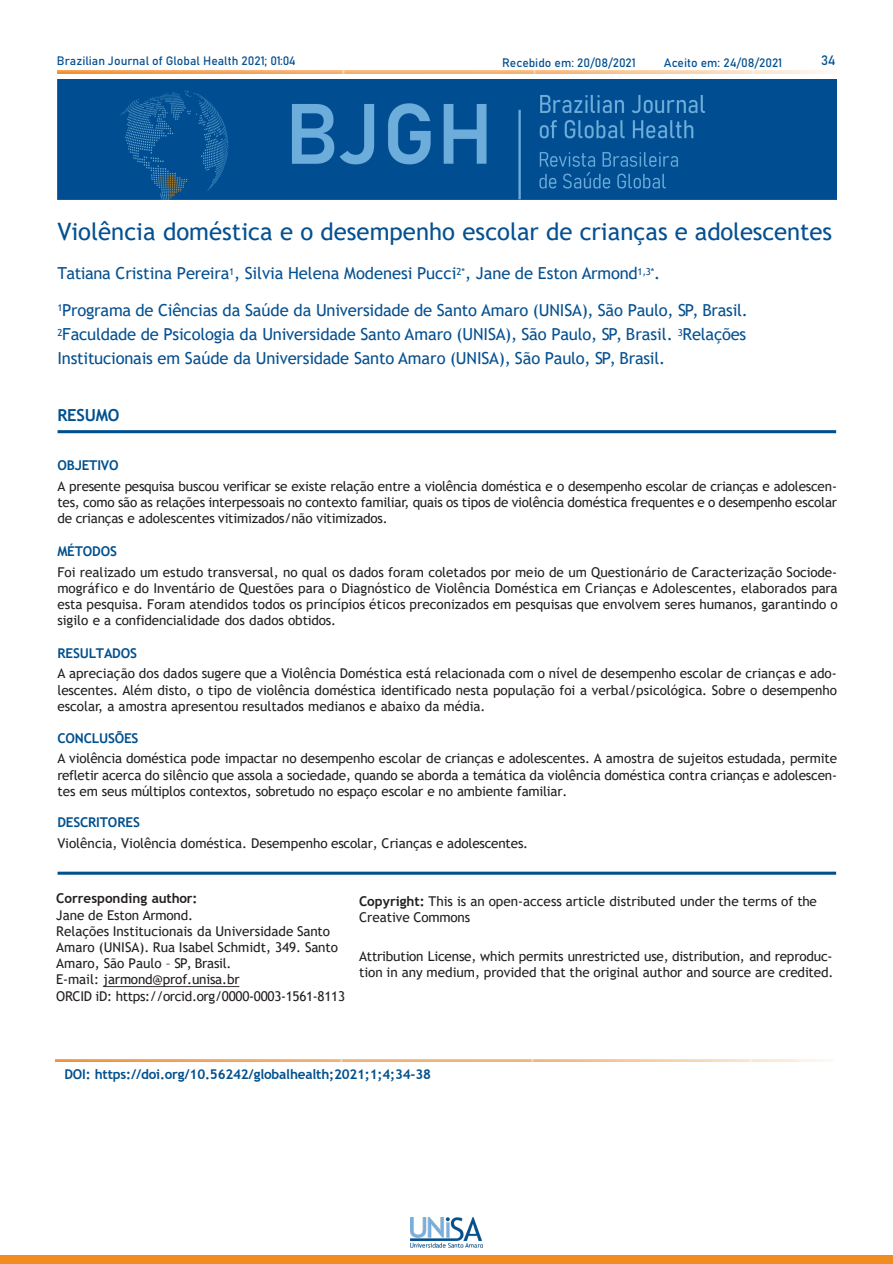
<style>
.page{position:relative;width:893px;height:1264px;background:#fff}
.page>*{position:absolute;margin:0;border:0;box-sizing:border-box;transform-origin:0 0}
.t1{font:24px "Trebuchet MS";color:#055090}
.t2{font:16.5px "Trebuchet MS";letter-spacing:-.01em;color:#055090}
.t3{font:700 16.5px "Trebuchet MS";letter-spacing:-.015em;color:#01508e}
.t4{font:13.5px/16.2px "Trebuchet MS";letter-spacing:-.005em;color:#231f20;text-align:justify}
.t5{font:700 13.5px "Trebuchet MS";letter-spacing:-.015em;color:#01508e}
.t6{font:700 13.5px "Trebuchet MS";letter-spacing:-.005em;color:#231f20}
.t7{font:700 13.5px "Trebuchet MS";letter-spacing:-.01em;color:#01508d}
.t8{font:13.5px "Bahnschrift";color:#01508e}
.t9{font:12px "Bahnschrift";color:#055090}
.s1{font-weight:700}
</style>
<div class="page">
<img style="left:57px;top:71px;width:771px;height:2px">
<div style="left:0;top:1254px;width:892px;height:9px;background:#f18d20"></div>
<img style="left:410px;top:1217px;width:73px;height:30px">
<hr style="left:58px;top:871px;width:778px;height:3px;background:#01508e">
<hr style="left:58px;top:430px;width:778px;height:3px;background:#01508e">
<img style="left:57px;top:79px;width:779px;height:120px">
<img style="left:55px;top:1059px;width:771px;height:2px">
<p class="t9" style="left:57px;top:52px;width:240px">Brazilian Journal of Global Health 2021; 01:04</p>
<p class="t8" style="left:821px;top:50px;width:16px">34</p>
<p class="t9" style="left:502px;top:53px;width:135px">Recebido em: 20/08/2021</p>
<p class="t9" style="left:664px;top:53px;width:120px">Aceito em: 24/08/2021</p>
<p class="t1" style="left:57px;top:216px;width:776px">Violência doméstica e o desempenho escolar de crianças e adolescentes</p>
<p class="t2" style="left:57px;top:263px;width:604px">Tatiana Cristina Pereira<sup>1</sup>, Silvia Helena Modenesi Pucci<sup>2*</sup>, Jane de Eston Armond<sup>1,3*</sup>.</p>
<p class="t2" style="left:57px;top:299px;width:692px"><sup>1</sup>Programa de Ciências da Saúde da Universidade de Santo Amaro (UNISA), São Paulo, SP, Brasil.</p>
<p class="t2" style="left:57px;top:324px;width:690px"><sup>2</sup>Faculdade de Psicologia da Universidade Santo Amaro (UNISA), São Paulo, SP, Brasil. <sup>3</sup>Relações</p>
<p class="t2" style="left:57px;top:348px;width:609px">Institucionais em Saúde da Universidade Santo Amaro (UNISA), São Paulo, SP, Brasil.</p>
<p class="t3" style="left:57px;top:405px;width:64px">RESUMO</p>
<p class="t7" style="left:57px;top:457px;width:63px">OBJETIVO</p>
<p class="t4" style="left:57px;top:478px;width:781px">A presente pesquisa buscou verificar se existe relação entre a violência doméstica e o desempenho escolar de crianças e adolescen&shy;tes, como são as relações interpessoais no contexto familiar, quais os tipos de violência doméstica frequentes e o desempenho escolar de crianças e adolescentes vitimizados/não vitimizados.</p>
<p class="t5" style="left:57px;top:542px;width:61px">MÉTODOS</p>
<p class="t4" style="left:57px;top:563px;width:782px">Foi realizado um estudo transversal, no qual os dados foram coletados por meio de um Questionário de Caracterização Sociode&shy;mográfico e do Inventário de Questões para o Diagnóstico de Violência Doméstica em Crianças e Adolescentes, elaborados para esta pesquisa. Foram atendidos todos os princípios éticos preconizados em pesquisas que envolvem seres humanos, garantindo o sigilo e a confidencialidade dos dados obtidos.</p>
<p class="t5" style="left:57px;top:644px;width:81px">RESULTADOS</p>
<p class="t4" style="left:57px;top:665px;width:781px">A apreciação dos dados sugere que a Violência Doméstica está relacionada com o nível de desempenho escolar de crianças e ado&shy;lescentes. Além disto, o tipo de violência doméstica identificado nesta população foi a verbal/psicológica. Sobre o desempenho escolar, a amostra apresentou resultados medianos e abaixo da média.</p>
<p class="t5" style="left:57px;top:729px;width:83px">CONCLUSÕES</p>
<p class="t4" style="left:57px;top:750px;width:781px">A violência doméstica pode impactar no desempenho escolar de crianças e adolescentes. A amostra de sujeitos estudada, permite refletir acerca do silêncio que assola a sociedade, quando se aborda a temática da violência doméstica contra crianças e adolescen&shy;tes em seus múltiplos contextos, sobretudo no espaço escolar e no ambiente familiar.</p>
<p class="t5" style="left:57px;top:813px;width:84px">DESCRITORES</p>
<p class="t4" style="left:57px;top:834px;width:472px">Violência, Violência doméstica. Desempenho escolar, Crianças e adolescentes.</p>
<p class="t6" style="left:56px;top:889px;width:143px">Corresponding author:</p>
<p class="t4" style="left:56px;top:906px;width:138px">Jane de Eston Armond.</p>
<p class="t4" style="left:56px;top:922px;width:283px;text-align:left">Relações Institucionais da Universidade Santo<br>Amaro (UNISA). Rua Isabel Schmidt, 349. Santo<br>Amaro, São Paulo – SP, Brasil.</p>
<p class="t4" style="left:56px;top:971px;width:185px">E-mail: jarmond@prof.unisa.br</p>
<p class="t4" style="left:56px;top:987px;width:290px">ORCID iD: https://orcid.org/0000-0003-1561-8113</p>
<p class="t4" style="left:359px;top:892px;width:459px"><span class="s1">Copyright:</span> This is an open-access article distributed under the terms of the<br>Creative Commons</p>
<p class="t4" style="left:359px;top:947px;width:476px">Attribution License, which permits unrestricted use, distribution, and reproduc&shy;tion in any medium, provided that the original author and source are credited.</p>
<p class="t5" style="left:64px;top:1065px;width:368px">DOI: https://doi.org/10.56242/globalhealth;2021;1;4;34-38</p>
</div>
